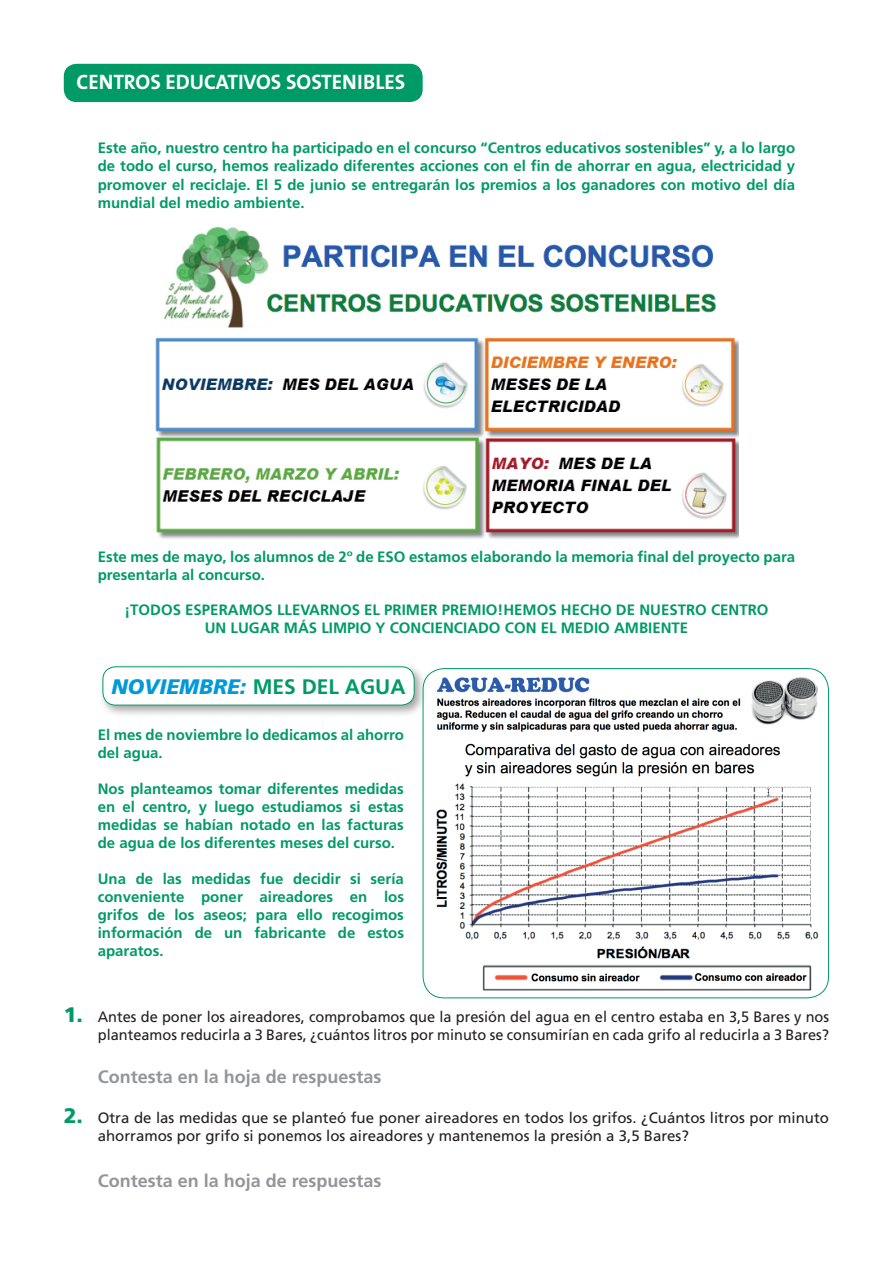
<style>
.page{position:relative;width:893px;height:1263px;background:#fff}
.page>*{position:absolute;margin:0;border:0;box-sizing:border-box;transform-origin:0 0}
.t1{font:21px "The Sans Bold Caps";color:#fff}
.t2{font:italic 900 21px "Frutiger LT Std";color:#0099d9}
.t3{font:700 18px "Frutiger LT Std";color:#939598}
.t4{font:700 15px/18px "Frutiger LT Std";color:#009a67;text-align:justify}
.t5{font:15px/18px "Frutiger LT Std";color:#231f20;text-align:right}
.s1{font-weight:700;font-style:normal;color:#009a67}
.s2{font-weight:900;font-size:21px;color:#009a67}
</style>
<div class="page">
<div style="left:64px;top:64px;width:359px;height:38px;background:#009a67;border-radius:13px"></div>
<img style="left:432px;top:677px;width:387px;height:322px">
<div style="left:99px;top:662px;width:328px;height:56px;background:#231f20;opacity:.41"></div>
<div style="left:103px;top:667px;width:311px;height:38px;background:#fff;border-radius:13px"></div>
<div style="left:103px;top:666px;width:312px;height:39px;border:1px solid #009a67;border-radius:13px"></div>
<div style="left:423px;top:668px;width:406px;height:330px;border:1px solid #009a67;border-radius:21px"></div>
<img style="left:155px;top:226px;width:583px;height:313px">
<h1 class="t1" style="left:77px;top:65px;width:330px">CENTROS EDUCATIVOS SOSTENIBLES</h1>
<p class="t4" style="left:98px;top:139px;width:699px">Este año, nuestro centro ha participado en el concurso “Centros educativos sostenibles” y, a lo largo de todo el curso, hemos realizado diferentes acciones con el fin de ahorrar en agua, electricidad y promover el reciclaje. El 5 de junio se entregarán los premios a los ganadores con motivo del día mundial del medio ambiente.</p>
<p class="t4" style="left:98px;top:548px;width:699px">Este mes de mayo, los alumnos de 2º de ESO estamos elaborando la memoria final del proyecto para presentarla al concurso.</p>
<p class="t4" style="left:124px;top:601px;width:646px;text-align:center">¡TODOS ESPERAMOS LLEVARNOS EL PRIMER PREMIO!HEMOS HECHO DE NUESTRO CENTRO<br>UN LUGAR MÁS LIMPIO Y CONCIENCIADO CON EL MEDIO AMBIENTE</p>
<h1 class="t2" style="left:112px;top:674px;width:296px">NOVIEMBRE: <span class="s1">MES DEL AGUA</span></h1>
<p class="t4" style="left:98px;top:726px;width:308px">El mes de noviembre lo dedicamos al ahorro del agua.</p>
<p class="t4" style="left:98px;top:780px;width:308px">Nos planteamos tomar diferentes medidas en el centro, y luego estudiamos si estas medidas se habían notado en las facturas de agua de los diferentes meses del curso.</p>
<p class="t4" style="left:98px;top:870px;width:308px">Una de las medidas fue decidir si sería conveniente poner aireadores en los grifos de los aseos; para ello recogimos información de un fabricante de estos aparatos.</p>
<p class="t5" style="left:64px;top:1008px;width:767px"><span class="s2">1.</span> Antes de poner los aireadores, comprobamos que la presión del agua en el centro estaba en 3,5 Bares y nos planteamos reducirla a 3 Bares, ¿cuántos litros por minuto se consumirían en cada grifo al reducirla a 3 Bares?</p>
<p class="t3" style="left:98px;top:1066px;width:285px">Contesta en la hoja de respuestas</p>
<p class="t5" style="left:98px;top:1109px;width:733px;text-align:left;text-indent:-34px"><span class="s2">2.</span> Otra de las medidas que se planteó fue poner aireadores en todos los grifos. ¿Cuántos litros por minuto ahorramos por grifo si ponemos los aireadores y mantenemos la presión a 3,5 Bares?</p>
<p class="t3" style="left:98px;top:1170px;width:285px">Contesta en la hoja de respuestas</p>
</div>
